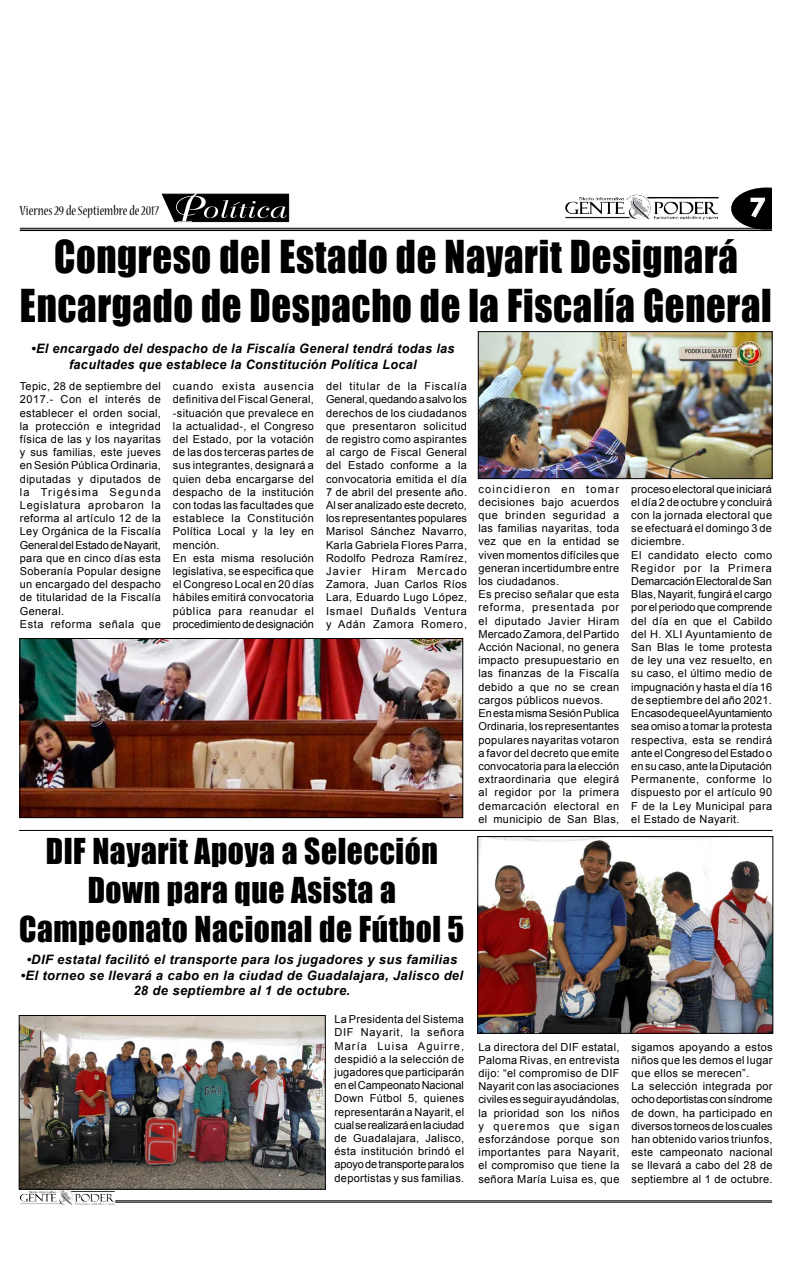
<style>
.page{position:relative;width:792px;height:1276px;background:#fff}
.page>*{position:absolute;margin:0;border:0;box-sizing:border-box;transform-origin:0 0}
.t1{font:41.7px/49.5px "Impact";letter-spacing:.02em;color:#000;text-align:center;scale:.93 1}
.t2{font:32.8px/39px "Impact";letter-spacing:.02em;color:#000;text-align:center;scale:.96 1}
.t3{font:700 25.2px "Century Gothic";color:#fff;scale:1.14 1}
.t4{font:condensed 14.6px "Nueva Std";color:#000}
.t5{font:italic 700 13px/15.6px "Arial";letter-spacing:.03em;color:#000;text-align:center}
.t6{font:11px/13.2px "Arial";letter-spacing:.03em;color:#000}
</style>
<div class="page">
<svg style="left:731px;top:187px;width:41px;height:41px"></svg>
<hr style="left:20px;top:228px;width:752px;height:1px;background:#000">
<hr style="left:20px;top:229px;width:752px;height:2px;background:#000">
<img style="left:626px;top:195px;width:24px;height:20px">
<hr style="left:115px;top:1200px;width:657px;height:1px;background:#000">
<hr style="left:115px;top:1201px;width:657px;height:1px;background:#000">
<img style="left:58px;top:1189px;width:14px;height:13px">
<img style="left:480px;top:333px;width:291px;height:144px">
<div style="left:478px;top:331px;width:295px;height:148px;border:1px solid #000"></div>
<svg style="left:161px;top:193px;width:129px;height:30px;background:#3e3e3e"></svg>
<hr style="left:19px;top:830px;width:753px;height:1px;background:#000">
<img style="left:480px;top:838px;width:291px;height:193px">
<div style="left:478px;top:836px;width:295px;height:197px;border:1px solid #000"></div>
<img style="left:21px;top:1017px;width:303px;height:170px">
<div style="left:19px;top:1015px;width:307px;height:174px;border:1px solid #000"></div>
<img style="left:21px;top:640px;width:440px;height:176px">
<div style="left:19px;top:638px;width:444px;height:180px;border:1px solid #000"></div>
<h3 class="t4" style="left:20px;top:204px;width:141px">Viernes 29 de Septiembre de 2017</h3>
<h3 class="t3" style="left:749px;top:188px;width:16px">7</h3>
<h1 class="t1" style="left:20px;top:231px;width:810px">Congreso del Estado de Nayarit Designará<br>Encargado de Despacho de la Fiscalía General</h1>
<p class="t5" style="left:31px;top:341px;width:425px">•El encargado del despacho de la Fiscalía General tendrá todas las facultades que establece la Constitución Política Local</p>
<p class="t6" style="left:20px;top:379px;width:143px">Tepic, 28 de septiembre del<br>2017.- Con el interés de establecer el orden social, la protección e integridad física de las y los nayaritas y sus familias, este jueves en Sesión Pública Ordinaria, diputadas y diputados de la Trigésima Segunda<br>Legislatura aprobaron la reforma al artículo 12 de la<br>Ley Orgánica de la Fiscalía<br>General del Estado de Nayarit, para que en cinco días esta<br>Soberanía Popular designe un encargado del despacho de titularidad de la Fiscalía<br>General.<br>Esta reforma señala que</p>
<p class="t6" style="left:173px;top:379px;width:143px">cuando exista ausencia definitiva del Fiscal General, -situación que prevalece en la actualidad-, el Congreso del Estado, por la votación de las dos terceras partes de sus integrantes, designará a quien deba encargarse del despacho de la institución con todas las facultades que establece la Constitución<br>Política Local y la ley en mención.<br>En esta misma resolución legislativa, se especifica que el Congreso Local en 20 días hábiles emitirá convocatoria pública para reanudar el procedimiento de designación</p>
<p class="t6" style="left:326px;top:379px;width:143px;text-align:justify">del titular de la Fiscalía General, quedando a salvo los derechos de los ciudadanos que presentaron solicitud de registro como aspirantes al cargo de Fiscal General del Estado conforme a la convocatoria emitida el día 7 de abril del presente año.<br>Al ser analizado este decreto, los representantes populares Marisol Sánchez Navarro, Karla Gabriela Flores Parra, Rodolfo Pedroza Ramírez, Javier Hiram Mercado Zamora, Juan Carlos Ríos Lara, Eduardo Lugo López, Ismael Duñalds Ventura y Adán Zamora Romero,</p>
<h2 class="t2" style="left:19px;top:830px;width:465px">Dif Nayarit Apoya a Selección<br>Down para que Asista a<br>Campeonato Nacional de Fútbol 5</h2>
<p class="t5" style="left:26px;top:952px;width:433px">•DIF estatal facilitó el transporte para los jugadores y sus familias</p>
<p class="t5" style="left:21px;top:967px;width:444px">•El torneo se llevará a cabo en la ciudad de Guadalajara, Jalisco del<br>28 de septiembre al 1 de octubre.</p>
<p class="t6" style="left:334px;top:1012px;width:131px;text-align:justify">La Presidenta del Sistema DIF Nayarit, la señora María Luisa Aguirre, despidió a la selección de jugadores que participarán en el Campeonato Nacional Down Fútbol 5, quienes representarán a Nayarit, el cual se realizará en la ciudad de Guadalajara, Jalisco, ésta institución brindó el apoyo de transporte para los deportistas y sus familias.</p>
<p class="t6" style="left:478px;top:482px;width:142px">coincidieron en tomar decisiones bajo acuerdos que brinden seguridad a las familias nayaritas, toda vez que en la entidad se viven momentos difíciles que generan incertidumbre entre los ciudadanos.<br>Es preciso señalar que esta reforma, presentada por el diputado Javier Hiram<br>Mercado Zamora, del Partido<br>Acción Nacional, no genera impacto presupuestario en las finanzas de la Fiscalía debido a que no se crean cargos públicos nuevos.<br>En esta misma Sesión Publica<br>Ordinaria, los representantes populares nayaritas votaron a favor del decreto que emite convocatoria para la elección extraordinaria que elegirá al regidor por la primera demarcación electoral en el municipio de San Blas,</p>
<p class="t6" style="left:631px;top:482px;width:142px">proceso electoral que iniciará el día 2 de octubre y concluirá con la jornada electoral que se efectuará el domingo 3 de diciembre.<br>El candidato electo como<br>Regidor por la Primera<br>Demarcación Electoral de San<br>Blas, Nayarit, fungirá el cargo por el periodo que comprende del día en que el Cabildo del H. XLI Ayuntamiento de<br>San Blas le tome protesta de ley una vez resuelto, en su caso, el último medio de impugnación y hasta el día 16 de septiembre del año 2021.<br>En caso de que el Ayuntamiento sea omiso a tomar la protesta respectiva, esta se rendirá ante el Congreso del Estado o en su caso, ante la Diputación<br>Permanente, conforme lo dispuesto por el artículo 90<br>F de la Ley Municipal para el Estado de Nayarit.</p>
<p class="t6" style="left:478px;top:1040px;width:143px;text-align:justify">La directora del DIF estatal, Paloma Rivas, en entrevista dijo: “el compromiso de DIF Nayarit con las asociaciones civiles es seguir ayudándolas, la prioridad son los niños y queremos que sigan esforzándose porque son importantes para Nayarit, el compromiso que tiene la señora María Luisa es, que</p>
<p class="t6" style="left:632px;top:1040px;width:143px">sigamos apoyando a estos niños que les demos el lugar que ellos se merecen”.<br>La selección integrada por ocho deportistas con síndrome de down, ha participado en diversos torneos de los cuales han obtenido varios triunfos, este campeonato nacional se llevará a cabo del 28 de septiembre al 1 de octubre.</p>
</div>
